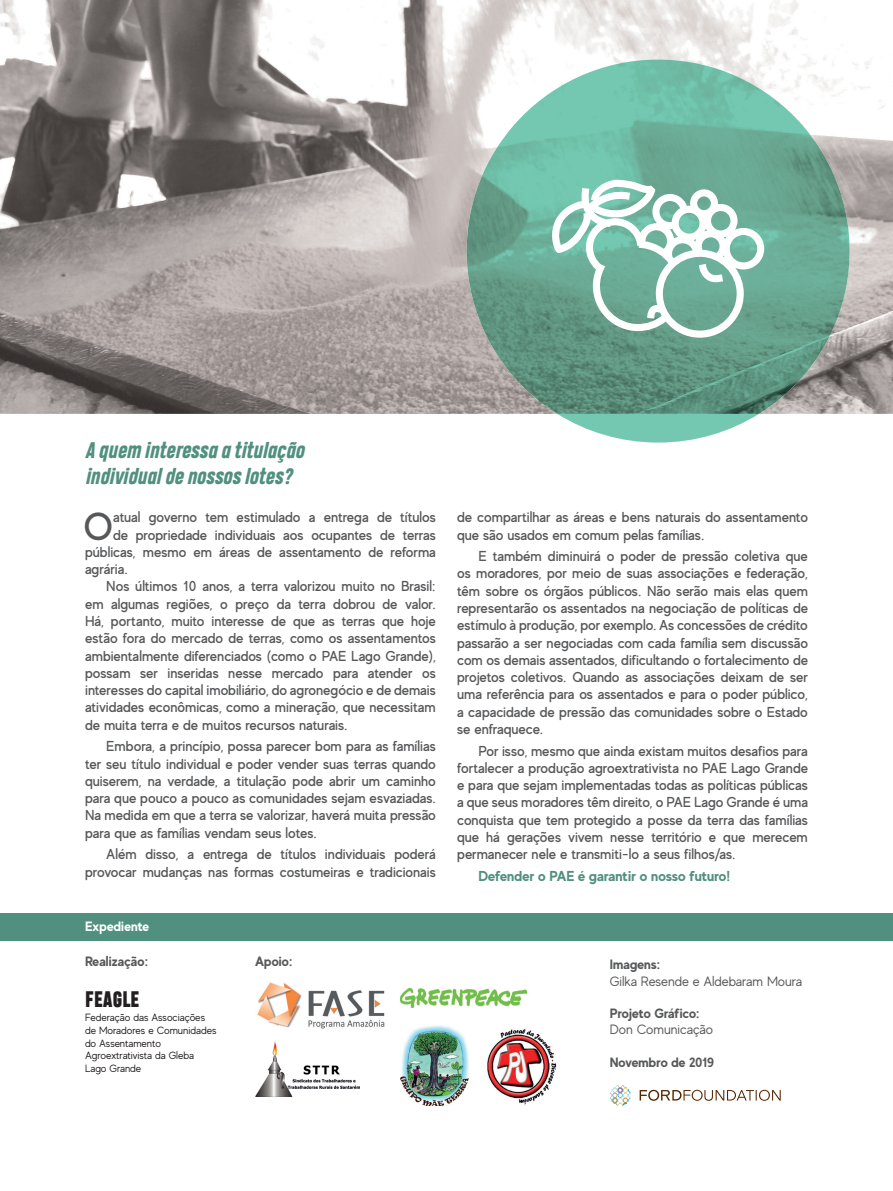
<style>
.page{position:relative;width:893px;height:1191px;background:#fff}
.page>*{position:absolute;margin:0;border:0;box-sizing:border-box;transform-origin:0 0}
.t1{font:500 39.15px "MADE Evolve Sans";color:#57585a}
.t2{font:italic 800 21px/25.2px "Heading Pro Trial";color:#51907f}
.t3{font:800 21px "Heading Pro Trial";color:#231f20}
.t4{font:500 14.4px/17.2px "MADE Evolve Sans";letter-spacing:-.005em;color:#57585a;text-align:justify}
.t5{font:700 14.4px "MADE Evolve Sans";color:#51907f}
.t6{font:700 13.5px "MADE Evolve Sans";color:#57585a}
.t7{font:13.5px "MADE Evolve Sans";color:#57585a}
.t8{font:700 13.5px "MADE Evolve Sans";color:#fff}
.t9{font:10.5px/12.6px "MADE Evolve Sans";color:#231f20}
</style>
<div class="page">
<div style="left:0;top:914px;width:893px;height:27px;background:#51907f"></div>
<img style="left:0;top:0;width:893px;height:414px">
<svg style="left:557px;top:414px;width:202px;height:28px"></svg>
<img style="left:514px;top:60px;width:288px;height:354px">
<img style="left:467px;top:124px;width:47px;height:254px">
<img style="left:802px;top:124px;width:48px;height:254px">
<svg style="left:550px;top:179px;width:214px;height:159px"></svg>
<img style="left:257px;top:982px;width:128px;height:47px">
<img style="left:400px;top:988px;width:126px;height:19px">
<img style="left:400px;top:1025px;width:69px;height:80px">
<img style="left:487px;top:1029px;width:70px;height:76px">
<img style="left:255px;top:1041px;width:104px;height:55px">
<svg style="left:640px;top:1089px;width:141px;height:11px"></svg>
<svg style="left:610px;top:1085px;width:21px;height:21px"></svg>
<h2 class="t2" style="left:85px;top:440px;width:220px">A quem interessa a titulação individual de nossos lotes?</h2>
<h1 class="t1" style="left:83px;top:501px;width:31px">O</h1>
<p class="t4" style="left:113px;top:508px;width:324px">atual governo tem estimulado a entrega de títulos</p>
<p class="t4" style="left:113px;top:525px;width:324px">de propriedade individuais aos ocupantes de terras</p>
<p class="t4" style="left:85px;top:543px;width:352px">públicas, mesmo em áreas de assentamento de reforma</p>
<p class="t4" style="left:85px;top:560px;width:44px">agrária.</p>
<p class="t4" style="left:106px;top:577px;width:331px">Nos últimos 10 anos, a terra valorizou muito no Brasil:</p>
<p class="t4" style="left:85px;top:594px;width:352px">em algumas regiões, o preço da terra dobrou de valor.</p>
<p class="t4" style="left:85px;top:612px;width:352px">Há, portanto, muito interesse de que as terras que hoje</p>
<p class="t4" style="left:85px;top:629px;width:352px">estão fora do mercado de terras, como os assentamentos</p>
<p class="t4" style="left:85px;top:646px;width:352px">ambientalmente diferenciados (como o PAE Lago Grande),</p>
<p class="t4" style="left:85px;top:664px;width:352px">possam ser inseridas nesse mercado para atender os</p>
<p class="t4" style="left:85px;top:681px;width:352px">interesses do capital imobiliário, do agronegócio e de demais</p>
<p class="t4" style="left:85px;top:698px;width:352px">atividades econômicas, como a mineração, que necessitam</p>
<p class="t4" style="left:85px;top:715px;width:264px">de muita terra e de muitos recursos naturais.</p>
<p class="t4" style="left:85px;top:737px;width:352px;text-indent:21px">Embora, a princípio, possa parecer bom para as famílias ter seu título individual e poder vender suas terras quando quiserem, na verdade, a titulação pode abrir um caminho para que pouco a pouco as comunidades sejam esvaziadas.<br>Na medida em que a terra se valorizar, haverá muita pressão para que as famílias vendam seus lotes.</p>
<p class="t4" style="left:85px;top:845px;width:352px;text-align:right">Além disso, a entrega de títulos individuais poderá provocar mudanças nas formas costumeiras e tradicionais</p>
<p class="t4" style="left:457px;top:508px;width:352px">de compartilhar as áreas e bens naturais do assentamento que são usados em comum pelas famílias.</p>
<p class="t4" style="left:457px;top:547px;width:352px;text-indent:21px">E também diminuirá o poder de pressão coletiva que os moradores, por meio de suas associações e federação, têm sobre os órgãos públicos. Não serão mais elas quem representarão os assentados na negociação de políticas de estímulo à produção, por exemplo. As concessões de crédito passarão a ser negociadas com cada família sem discussão com os demais assentados, dificultando o fortalecimento de projetos coletivos. Quando as associações deixam de ser uma referência para os assentados e para o poder público, a capacidade de pressão das comunidades sobre o Estado se enfraquece.</p>
<p class="t4" style="left:457px;top:741px;width:352px;text-indent:21px">Por isso, mesmo que ainda existam muitos desafios para fortalecer a produção agroextrativista no PAE Lago Grande e para que sejam implementadas todas as políticas públicas a que seus moradores têm direito, o PAE Lago Grande é uma conquista que tem protegido a posse da terra das famílias que há gerações vivem nesse território e que merecem permanecer nele e transmiti-lo a seus filhos/as.</p>
<p class="t5" style="left:478px;top:866px;width:253px">Defender o PAE é garantir o nosso futuro!</p>
<p class="t8" style="left:85px;top:917px;width:66px">Expediente</p>
<p class="t6" style="left:85px;top:952px;width:65px">Realização:</p>
<h2 class="t3" style="left:85px;top:986px;width:56px">FEAGLE</h2>
<p class="t9" style="left:85px;top:1011px;width:133px">Federação das Associações de Moradores e Comunidades do Assentamento<br>Agroextrativista da Gleba<br>Lago Grande</p>
<p class="t6" style="left:255px;top:952px;width:39px">Apoio:</p>
<p class="t6" style="left:610px;top:956px;width:52px">Imagens:</p>
<p class="t7" style="left:610px;top:972px;width:194px">Gilka Resende e Aldebaram Moura</p>
<p class="t6" style="left:610px;top:1004px;width:92px">Projeto Gráfico:</p>
<p class="t7" style="left:610px;top:1021px;width:105px">Don Comunicação</p>
<p class="t6" style="left:610px;top:1053px;width:106px">Novembro de 2019</p>
</div>
